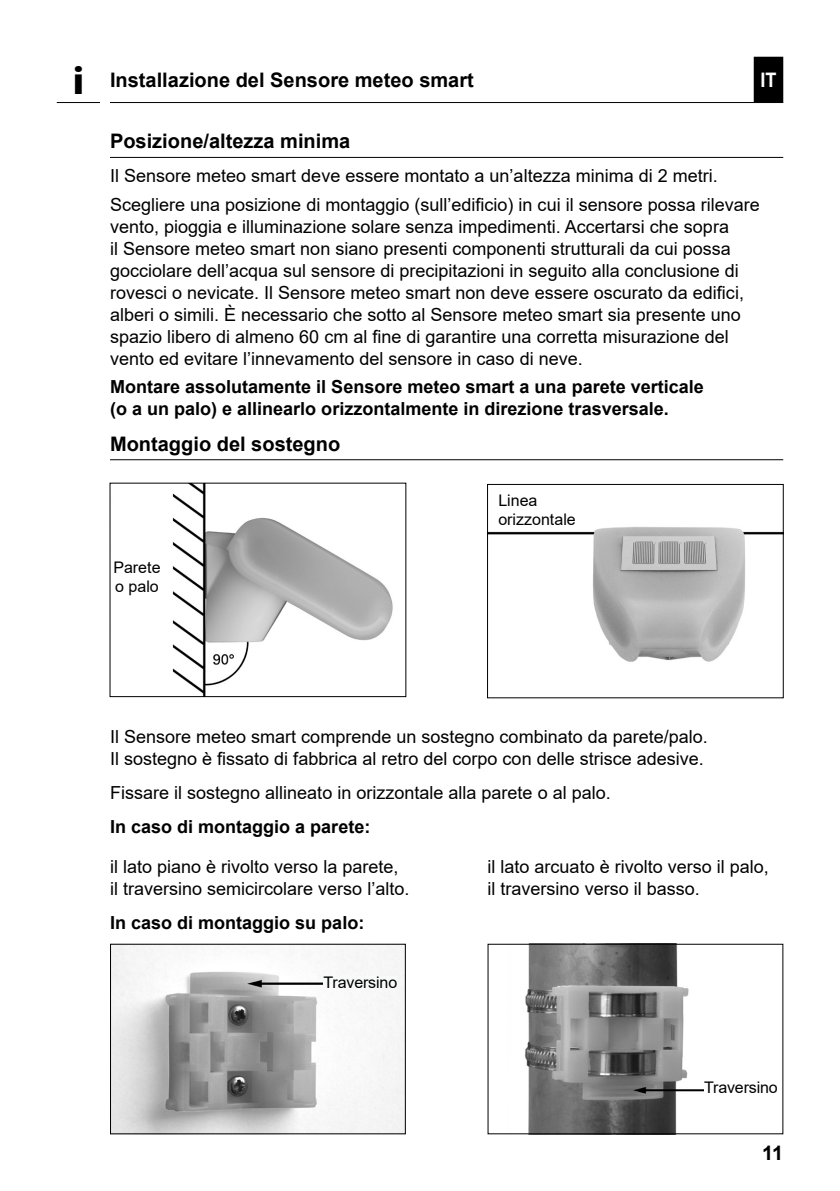
<style>
.page{position:relative;width:840px;height:1191px;background:#fff}
.page>*{position:absolute;margin:0;border:0;box-sizing:border-box;transform-origin:0 0}
.INFO-Icon{font:700 40px "Myriad Pro";color:#000;scale:1.1 1}
.Überschrift_-_DE{font:700 20px "Arial";color:#000}
.Kapitelüberschrift{font:700 20px "Arial";color:#000}
.t1{font:700 20px "Arial";color:#fff;scale:.9 1}
.Fließtext_-_IT{font:18px/22px "Arial";color:#000}
.Fließtext_-_IT-2{font:700 18px/22px "Arial";color:#000}
.Bildlegende_-_DE{font:16px/19.2px "Arial";color:#000}
</style>
<div class="page">
<div style="left:754px;top:58px;width:27px;height:43px;background:#000"></div>
<div style="left:753px;top:57px;width:29px;height:45px;border:2px solid #000"></div>
<hr style="left:110px;top:102px;width:672px;height:1px;background:#000">
<hr style="left:57px;top:102px;width:43px;height:1px;background:#000">
<img style="left:525px;top:945px;width:178px;height:187px">
<img style="left:112px;top:945px;width:291px;height:187px">
<div style="left:110px;top:943px;width:295px;height:191px;border:1px solid #000"></div>
<div style="left:487px;top:943px;width:295px;height:191px;border:1px solid #000"></div>
<img style="left:172px;top:484px;width:221px;height:211px">
<div style="left:109px;top:482px;width:297px;height:215px;border:1px solid #000"></div>
<img style="left:488px;top:486px;width:293px;height:210px">
<div style="left:486px;top:484px;width:297px;height:214px;border:1px solid #000"></div>
<hr style="left:110px;top:157px;width:672px;height:1px;background:#000">
<hr style="left:110px;top:459px;width:672px;height:1px;background:#000">
<div style="left:323px;top:976px;width:74px;height:12px;background:#f8f9f9"></div>
<p class="INFO-Icon" style="left:72px;top:59px;width:12px">i</p>
<p class="Kapitelüberschrift" style="left:110px;top:66px;width:365px">Installazione del Sensore meteo smart</p>
<p class="t1" style="left:760px;top:66px;width:19px">IT</p>
<p class="Überschrift_-_DE" style="left:110px;top:127px;width:242px">Posizione/altezza minima</p>
<p class="Fließtext_-_IT" style="left:110px;top:165px;width:609px">Il Sensore meteo smart deve essere montato a un’altezza minima di 2 metri.</p>
<p class="Fließtext_-_IT" style="left:110px;top:193px;width:651px">Scegliere una posizione di montaggio (sull’edificio) in cui il sensore possa rilevare vento, pioggia e illuminazione solare senza impedimenti. Accertarsi che sopra<br>il Sensore meteo smart non siano presenti componenti strutturali da cui possa gocciolare dell’acqua sul sensore di precipitazioni in seguito alla conclusione di rovesci o nevicate. Il Sensore meteo smart non deve essere oscurato da edifici, alberi o simili. È necessario che sotto al Sensore meteo smart sia presente uno spazio libero di almeno 60 cm al fine di garantire una corretta misurazione del vento ed evitare l’innevamento del sensore in caso di neve.</p>
<p class="Fließtext_-_IT-2" style="left:110px;top:376px;width:595px">Montare assolutamente il Sensore meteo smart a una parete verticale (o a un palo) e allinearlo orizzontalmente in direzione trasversale.</p>
<p class="Überschrift_-_DE" style="left:110px;top:429px;width:232px">Montaggio del sostegno</p>
<p class="Bildlegende_-_DE" style="left:113px;top:557px;width:49px">Parete o palo</p>
<p class="Bildlegende_-_DE" style="left:498px;top:490px;width:79px">Linea orizzontale</p>
<p class="Fließtext_-_IT" style="left:110px;top:725px;width:599px">Il Sensore meteo smart comprende un sostegno combinato da parete/palo.<br>Il sostegno è fissato di fabbrica al retro del corpo con delle strisce adesive.</p>
<p class="Fließtext_-_IT" style="left:110px;top:781px;width:502px">Fissare il sostegno allineato in orizzontale alla parete o al palo.</p>
<p class="Fließtext_-_IT-2" style="left:110px;top:815px;width:262px">In caso di montaggio a parete:</p>
<p class="Fließtext_-_IT" style="left:110px;top:855px;width:301px">il lato piano è rivolto verso la parete, il traversino semicircolare verso l’alto.</p>
<p class="Fließtext_-_IT-2" style="left:110px;top:911px;width:256px">In caso di montaggio su palo:</p>
<p class="Fließtext_-_IT" style="left:487px;top:855px;width:283px">il lato arcuato è rivolto verso il palo, il traversino verso il basso.</p>
<p class="Bildlegende_-_DE" style="left:323px;top:972px;width:75px">Traversino</p>
<p class="Bildlegende_-_DE" style="left:703px;top:1077px;width:75px">Traversino</p>
<p class="Kapitelüberschrift" style="left:761px;top:1139px;width:23px">11</p>
</div>
